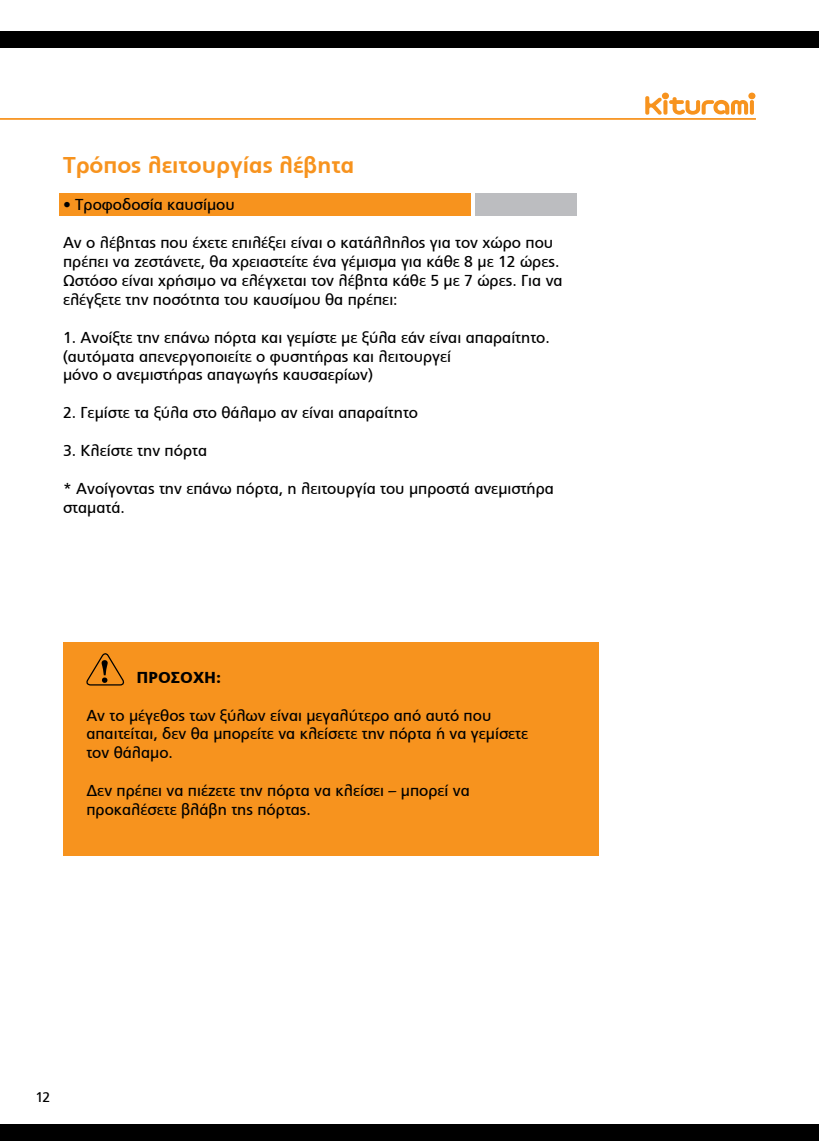
<style>
.page{position:relative;width:819px;height:1141px;background:#fff}
.page>*{position:absolute;margin:0;border:0;box-sizing:border-box;transform-origin:0 0}
.t1{font:700 22.75px "PF Catalog";color:#f7931e}
.t2{font:15.75px/18.9px "PF Catalog";color:#000}
.t3{font:900 15.75px "PF Catalog";color:#000}
.t4{font:14px "PF Catalog";color:#000}
</style>
<div class="page">
<hr style="left:0;top:118px;width:756px;height:2px;background:#f7931e">
<svg style="left:645px;top:93px;width:110px;height:22px"></svg>
<div style="left:0;top:1124px;width:819px;height:17px;background:#000"></div>
<div style="left:0;top:31px;width:819px;height:17px;background:#000"></div>
<div style="left:63px;top:643px;width:535px;height:213px;background:#f7931e"></div>
<div style="left:60px;top:193px;width:411px;height:23px;background:#f7931e"></div>
<div style="left:475px;top:193px;width:101px;height:23px;background:#bcbdc0"></div>
<svg style="left:86px;top:653px;width:39px;height:33px"></svg>
<h1 class="t1" style="left:63px;top:151px;width:293px">Τρόπος λειτουργίας λέβητα</h1>
<p class="t2" style="left:63px;top:196px;width:173px">• Τροφοδοσία καυσίμου</p>
<p class="t2" style="left:63px;top:233px;width:501px">Αν ο λέβητας που έχετε επιλέξει είναι ο κατάλληλος για τον χώρο που πρέπει να ζεστάνετε, θα χρειαστείτε ένα γέμισμα για κάθε 8 με 12 ώρες.<br>Ωστόσο είναι χρήσιμο να ελέγχεται τον λέβητα κάθε 5 με 7 ώρες. Για να ελέγξετε την ποσότητα του καυσίμου θα πρέπει:</p>
<p class="t2" style="left:63px;top:328px;width:488px">1. Ανοίξτε την επάνω πόρτα και γεμίστε με ξύλα εάν είναι απαραίτητο. (αυτόματα απενεργοποιείτε ο φυσητήρας και λειτουργεί<br>μόνο ο ανεμιστήρας απαγωγής καυσαερίων)</p>
<p class="t2" style="left:63px;top:403px;width:356px">2. Γεμίστε τα ξύλα στο θάλαμο αν είναι απαραίτητο</p>
<p class="t2" style="left:63px;top:441px;width:146px">3. Κλείστε την πόρτα</p>
<p class="t2" style="left:63px;top:479px;width:492px">* Ανοίγοντας την επάνω πόρτα, η λειτουργία του μπροστά ανεμιστήρα σταματά.</p>
<p class="t3" style="left:137px;top:668px;width:86px">ΠΡΟΣΟΧΗ:</p>
<p class="t2" style="left:86px;top:706px;width:443px">Αν το μέγεθος των ξύλων είναι μεγαλύτερο από αυτό που απαιτείται, δεν θα μπορείτε να κλείσετε την πόρτα ή να γεμίσετε τον θάλαμο.</p>
<p class="t2" style="left:86px;top:781px;width:385px">Δεν πρέπει να πιέζετε την πόρτα να κλείσει – μπορεί να προκαλέσετε βλάβη της πόρτας.</p>
<p class="t4" style="left:36px;top:1089px;width:16px">12</p>
</div>
